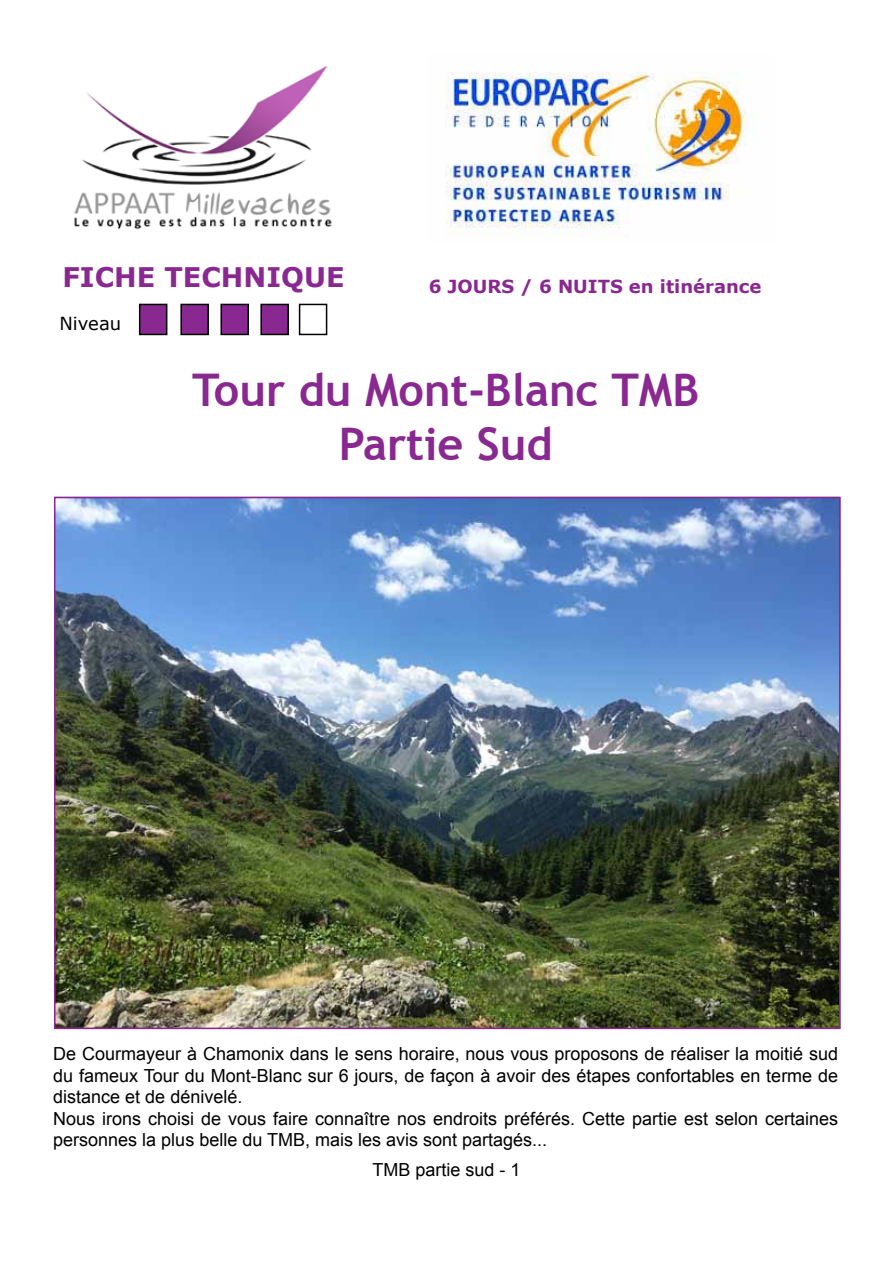
<style>
.page{position:relative;width:893px;height:1263px;background:#fff}
.page>*{position:absolute;margin:0;border:0;box-sizing:border-box;transform-origin:0 0}
.t1{font:700 45px/54px "Trebuchet MS";color:#892890;text-align:center}
.t2{font:700 27px "Verdana";color:#892890}
.t3{font:18px/21.6px "Arial";color:#000}
.t4{font:700 18px "Verdana";color:#892890}
.t5{font:18px "Verdana";color:#000}
</style>
<div class="page">
<img style="left:445px;top:72px;width:311px;height:165px">
<img style="left:74px;top:65px;width:258px;height:165px">
<div style="left:181px;top:304px;width:27px;height:30px;background:#892890"></div>
<div style="left:180px;top:304px;width:29px;height:31px;border:2px solid #000"></div>
<div style="left:221px;top:304px;width:27px;height:30px;background:#892890"></div>
<div style="left:220px;top:304px;width:29px;height:31px;border:2px solid #000"></div>
<div style="left:261px;top:304px;width:27px;height:30px;background:#892890"></div>
<div style="left:260px;top:304px;width:29px;height:31px;border:2px solid #000"></div>
<div style="left:140px;top:304px;width:27px;height:30px;background:#892890"></div>
<div style="left:139px;top:304px;width:28px;height:31px;border:2px solid #000"></div>
<div style="left:299px;top:304px;width:28px;height:31px;border:2px solid #000"></div>
<img style="left:57px;top:500px;width:780px;height:526px">
<h2 class="t2" style="left:62px;top:258px;width:284px">FICHE TECHNIQUE</h2>
<p class="t5" style="left:59px;top:311px;width:63px">Niveau</p>
<p class="t4" style="left:429px;top:274px;width:334px">6 JOURS / 6 NUITS en itinérance</p>
<h1 class="t1" style="left:192px;top:363px;width:508px">Tour du Mont-Blanc TMB<br>Partie Sud</h1>
<p class="t3" style="left:53px;top:1043px;width:786px">De Courmayeur à Chamonix dans le sens horaire, nous vous proposons de réaliser la moitié sud du fameux Tour du Mont-Blanc sur 6 jours, de façon à avoir des étapes confortables en terme de distance et de dénivelé.<br>Nous irons choisi de vous faire connaître nos endroits préférés. Cette partie est selon certaines personnes la plus belle du TMB, mais les avis sont partagés...</p>
<p class="t3" style="left:372px;top:1159px;width:150px">TMB partie sud - 1</p>
</div>
